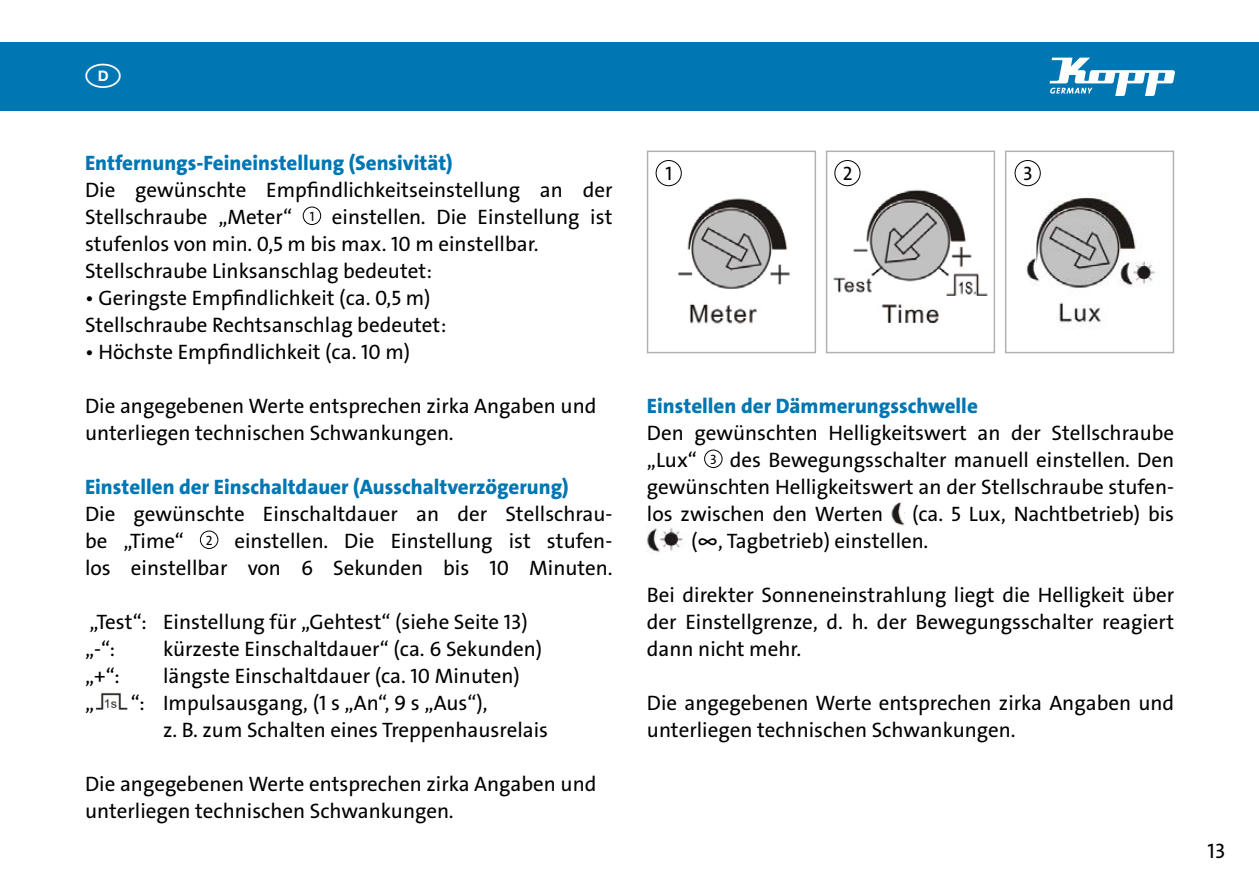
<style>
.page{position:relative;width:1259px;height:893px;background:#fff}
.page>*{position:absolute;margin:0;border:0;box-sizing:border-box;transform-origin:0 0}
.t1{font:21px/27px "The Sans LP5 Plain";color:#000}
.t2{font:21px "The Sans LP8 Ex Bld";color:#0076b3}
.t3{font:19.5px "The Sans LP5 Plain";color:#000}
.s1{font-size:13.5px}
</style>
<div class="page">
<div style="left:0;top:43px;width:1259px;height:68px;background:#0076b3"></div>
<svg style="left:1049px;top:58px;width:126px;height:38px"></svg>
<div style="left:303px;top:207px;width:18px;height:18px;border:1px solid #000;border-radius:50%"></div>
<div style="left:200px;top:531px;width:18px;height:18px;border:1px solid #000;border-radius:50%"></div>
<img style="left:95px;top:692px;width:33px;height:18px">
<div style="left:704px;top:450px;width:18px;height:18px;border:1px solid #000;border-radius:50%"></div>
<img style="left:891px;top:502px;width:13px;height:24px">
<img style="left:647px;top:527px;width:36px;height:27px">
<img style="left:833px;top:172px;width:154px;height:152px">
<img style="left:667px;top:184px;width:124px;height:140px">
<img style="left:1026px;top:197px;width:133px;height:126px">
<div style="left:647px;top:151px;width:169px;height:202px;border:2px solid #b3b2b2"></div>
<div style="left:826px;top:151px;width:169px;height:202px;border:2px solid #b3b2b2"></div>
<div style="left:1005px;top:151px;width:169px;height:202px;border:2px solid #b3b2b2"></div>
<div style="left:1014px;top:160px;width:26px;height:26px;border:1px solid #000;border-radius:50%"></div>
<div style="left:656px;top:160px;width:25px;height:26px;border:1px solid #000;border-radius:50%"></div>
<div style="left:834px;top:160px;width:26px;height:26px;border:1px solid #000;border-radius:50%"></div>
<p class="t2" style="left:85px;top:149px;width:369px">Entfernungs-Feineinstellung (Sensivität)</p>
<p class="t1" style="left:85px;top:176px;width:529px">Die gewünschte Empfindlichkeitseinstellung an der Stellschraube „Meter“ <span class="s1">1</span> einstellen. Die Einstellung ist stufenlos von min. 0,5 m bis max. 10 m einstellbar.<br>Stellschraube Linksanschlag bedeutet:</p>
<p class="t1" style="left:85px;top:284px;width:363px">• Geringste Empfindlichkeit (ca. 0,5 m)<br>Stellschraube Rechtsanschlag bedeutet:</p>
<p class="t1" style="left:85px;top:338px;width:327px">• Höchste Empfindlichkeit (ca. 10 m)</p>
<p class="t1" style="left:85px;top:392px;width:513px">Die angegebenen Werte entsprechen zirka Angaben und unterliegen technischen Schwankungen.</p>
<p class="t2" style="left:85px;top:473px;width:485px">Einstellen der Einschaltdauer (Ausschaltverzögerung)</p>
<p class="t1" style="left:85px;top:500px;width:529px;text-align:justify">Die gewünschte Einschaltdauer an der Stellschrau&shy;be „Time“ <span class="s1">2</span> einstellen. Die Einstellung ist stufen&shy;los einstellbar von 6 Sekunden bis 10 Minuten.</p>
<p class="t1" style="left:85px;top:608px;width:444px">„Test“: Einstellung für „Gehtest“ (siehe Seite 13) „-“:</p>
<p class="t1" style="left:163px;top:635px;width:381px">kürzeste Einschaltdauer“ (ca. 6 Sekunden)</p>
<p class="t1" style="left:85px;top:662px;width:36px">„+“:</p>
<p class="t1" style="left:163px;top:662px;width:358px">längste Einschaltdauer (ca. 10 Minuten)</p>
<p class="t1" style="left:85px;top:689px;width:11px">„</p>
<p class="t1" style="left:163px;top:689px;width:386px;text-indent:-32px">“: Impulsausgang, (1 s „An“, 9 s „Aus“),<br>z. B. zum Schalten eines Treppenhausrelais</p>
<p class="t1" style="left:85px;top:770px;width:513px">Die angegebenen Werte entsprechen zirka Angaben und unterliegen technischen Schwankungen.</p>
<p class="t3" style="left:665px;top:161px;width:8px">1</p>
<p class="t3" style="left:842px;top:161px;width:11px">2</p>
<p class="t3" style="left:1023px;top:161px;width:11px">3</p>
<p class="t2" style="left:647px;top:392px;width:332px">Einstellen der Dämmerungsschwelle</p>
<p class="t1" style="left:647px;top:419px;width:529px;text-align:justify">Den gewünschten Helligkeitswert an der Stellschraube „Lux“ <span class="s1">3</span> des Bewegungsschalter manuell einstellen. Den gewünschten Helligkeitswert an der Stellschraube stufen&shy;los zwischen den Werten</p>
<p class="t1" style="left:691px;top:500px;width:484px;text-indent:221px">(ca. 5 Lux, Nachtbetrieb) bis (∞, Tagbetrieb) einstellen.</p>
<p class="t1" style="left:647px;top:581px;width:529px;text-align:justify">Bei direkter Sonneneinstrahlung liegt die Helligkeit über der Einstellgrenze, d. h. der Bewegungsschalter reagiert dann nicht mehr.</p>
<p class="t1" style="left:647px;top:689px;width:529px">Die angegebenen Werte entsprechen zirka Angaben und unterliegen technischen Schwankungen.</p>
<p class="t1" style="left:1207px;top:838px;width:19px">13</p>
</div>
